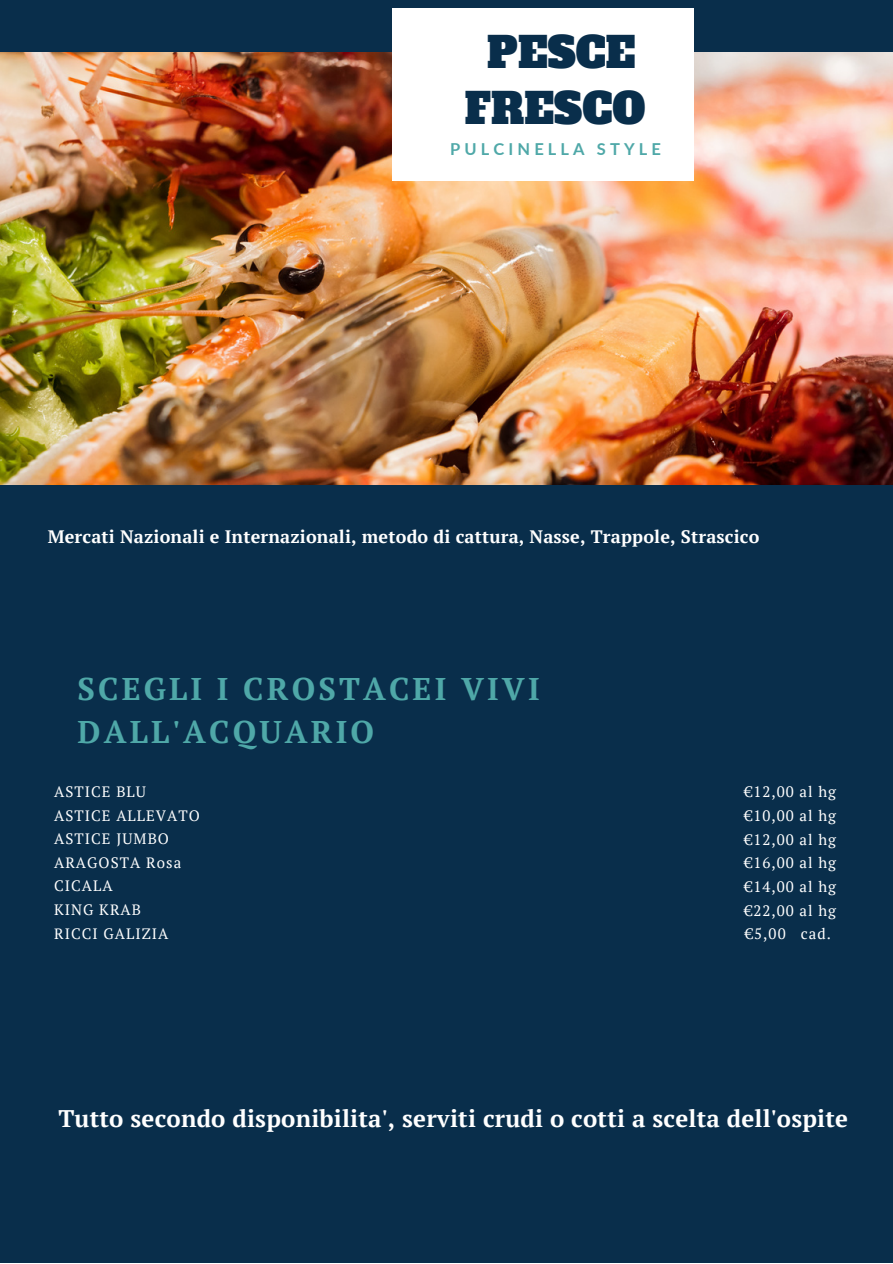
<style>
.page{position:relative;width:893px;height:1264px;background:#fff}
.page>*{position:absolute;margin:0;border:0;box-sizing:border-box;transform-origin:0 0}
.t1{font:41.55px/56.2px "Alfa Slab One";color:#092e4b;text-align:center}
.t2{font:700 31.35px/42.8px "PT Serif";letter-spacing:.1em;color:#4fa8a8}
.t3{font:700 24px "PT Serif";letter-spacing:.01em;color:#fff}
.t4{font:700 18px "PT Serif";letter-spacing:.01em;color:#fff}
.t5{font:700 16.5px "Lato";letter-spacing:.25em;color:#4fa8a8}
.t6{font:15px/23.7px "PT Serif";letter-spacing:.07em;color:#fff}
</style>
<div class="page">
<div style="left:0;top:0;width:892px;height:1262px;background:#092e4b"></div>
<img style="left:0;top:53px;width:892px;height:432px">
<div style="left:392px;top:9px;width:301px;height:172px;background:#fff"></div>
<p class="t1" style="left:465px;top:25px;width:182px">PESCE<br>FRESCO</p>
<p class="t5" style="left:450px;top:138px;width:212px">PULCINELLA STYLE</p>
<p class="t4" style="left:48px;top:524px;width:713px">Mercati Nazionali e Internazionali, metodo di cattura, Nasse, Trappole, Strascico</p>
<p class="t2" style="left:78px;top:667px;width:463px">SCEGLI I CROSTACEI VIVI<br>DALL'ACQUARIO</p>
<h4 class="t6" style="left:54px;top:779px;width:93px">ASTICE BLU</h4>
<h1 class="t6" style="left:54px;top:803px;width:147px">ASTICE ALLEVATO<br>ASTICE JUMBO<br>ARAGOSTA Rosa<br>CICALA</h1>
<p class="t6" style="left:54px;top:897px;width:89px">KING KRAB</p>
<p class="t6" style="left:54px;top:921px;width:116px">RICCI GALIZIA</p>
<p class="t6" style="left:744px;top:780px;width:93px">€12,00 al hg</p>
<p class="t6" style="left:744px;top:803px;width:93px">€10,00 al hg</p>
<p class="t6" style="left:744px;top:827px;width:93px">€12,00 al hg</p>
<p class="t6" style="left:744px;top:850px;width:93px">€16,00 al hg</p>
<p class="t6" style="left:744px;top:874px;width:93px">€14,00 al hg</p>
<p class="t6" style="left:744px;top:898px;width:93px">€22,00 al hg</p>
<p class="t6" style="left:745px;top:921px;width:87px">€5,00 cad.</p>
<h2 class="t3" style="left:58px;top:1102px;width:791px">Tutto secondo disponibilita', serviti crudi o cotti a scelta dell'ospite</h2>
</div>
